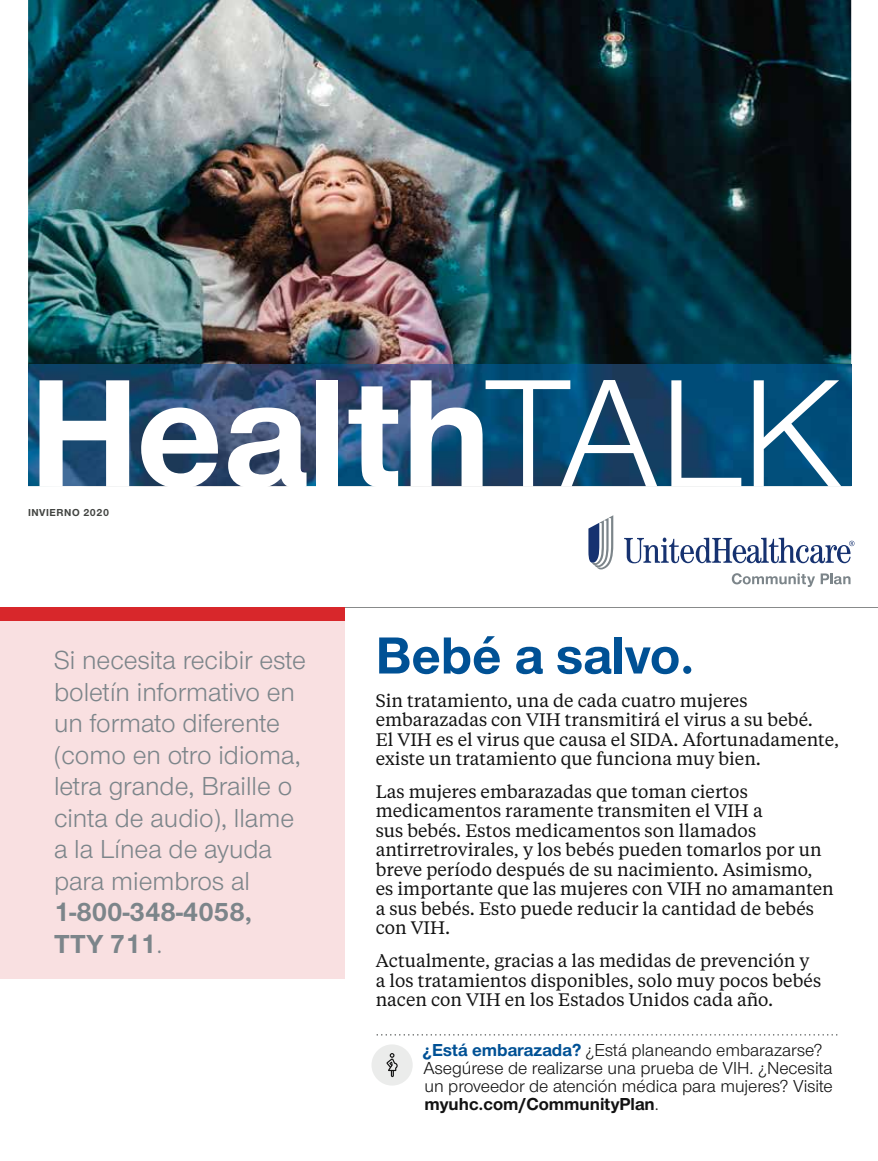
<style>
.page{position:relative;width:878px;height:1161px;background:#fff}
.page>*{position:absolute;margin:0;border:0;box-sizing:border-box;transform-origin:0 0}
.t1{font:700 159.3px "UHC Sans";color:#fff}
.t2{font:700 54px "UHC Sans";color:#005195}
.t3{font:27px/31.5px "UHC Sans";color:#7c858a}
.t4{font:700 27px/31.5px "UHC Sans";color:#7c858a}
.t5{font:18px/19.5px "UHC Serif Text";color:#121212}
.t6{font:18px/18px "UHC Sans";color:#121212}
.s1{font-weight:400}
.s2{font-weight:700;color:#005195}
.s3{font-weight:700}
</style>
<div class="page">
<svg style="left:624px;top:538px;width:230px;height:25px"></svg>
<svg style="left:588px;top:515px;width:25px;height:55px"></svg>
<svg style="left:731px;top:573px;width:119px;height:14px"></svg>
<img style="left:28px;top:0;width:823px;height:365px">
<img style="left:28px;top:365px;width:823px;height:121px">
<div style="left:0;top:616px;width:345px;height:363px;background:#f9e0e1"></div>
<svg style="left:376px;top:1034px;width:461px;height:2px"></svg>
<div style="left:371px;top:1044px;width:41px;height:42px;background:#ebeceb;border-radius:50%"></div>
<svg style="left:386px;top:1053px;width:11px;height:24px"></svg>
<hr style="left:0;top:607px;width:878px;height:1px;background:#888a8a">
<div style="left:0;top:607px;width:345px;height:14px;background:#d8272b"></div>
<h1 class="t1" style="left:29px;top:326px;width:813px">Health<span class="s1">TALK</span></h1>
<h3 class="t3" style="left:54px;top:644px;width:253px">Si necesita recibir este boletín informativo en un formato diferente (como en otro idioma, letra grande, Braille o cinta de audio), llame a la Línea de ayuda para miembros al</h3>
<h3 class="t4" style="left:54px;top:896px;width:200px">1-800-348-4058,<br>TTY 711<span class="s1">.</span></h3>
<h2 class="t2" style="left:376px;top:619px;width:320px">Bebé a salvo.</h2>
<p class="t5" style="left:376px;top:690px;width:465px">Sin tratamiento, una de cada cuatro mujeres embarazadas con VIH transmitirá el virus a su bebé.<br>El VIH es el virus que causa el SIDA. Afortunadamente, existe un tratamiento que funciona muy bien.</p>
<p class="t5" style="left:376px;top:781px;width:459px">Las mujeres embarazadas que toman ciertos medicamentos raramente transmiten el VIH a<br>sus bebés. Estos medicamentos son llamados antirretrovirales, y los bebés pueden tomarlos por un breve período después de su nacimiento. Asimismo, es importante que las mujeres con VIH no amamanten a sus bebés. Esto puede reducir la cantidad de bebés con VIH.</p>
<p class="t5" style="left:376px;top:951px;width:447px">Actualmente, gracias a las medidas de prevención y a los tratamientos disponibles, solo muy pocos bebés nacen con VIH en los Estados Unidos cada año.</p>
<p class="t6" style="left:422px;top:1040px;width:412px"><span class="s2">¿Está embarazada?</span> ¿Está planeando embarazarse?<br>Asegúrese de realizarse una prueba de VIH. ¿Necesita un proveedor de atención médica para mujeres? Visite <span class="s3">myuhc.com/CommunityPlan</span>.</p>
</div>
